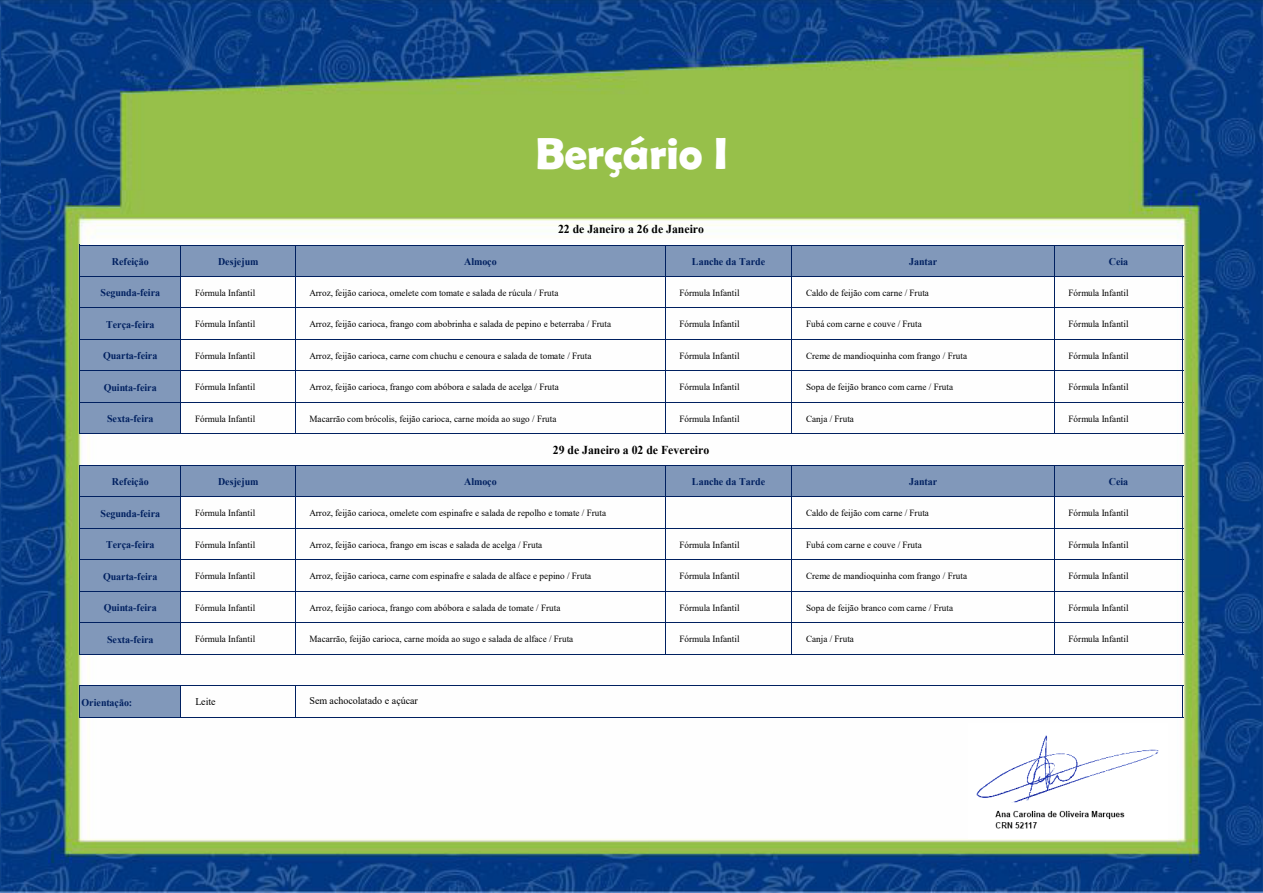
<style>
.page{position:relative;width:1263px;height:893px;background:#fff}
.page>*{position:absolute;margin:0;border:0;box-sizing:border-box;transform-origin:0 0}
.t1{font:700 45px "Berlin Sans FB Demi";color:#fff}
.t2{font:700 12.15px "Times New Roman";color:#000}
.t3{font:700 10.35px "Times New Roman";color:#002060}
.t4{font:10.35px "Times New Roman";color:#000}
.t5{font:9.45px "Times New Roman";letter-spacing:.005em;color:#000}
</style>
<div class="page">
<img style="left:0;top:0;width:1263px;height:893px">
<div style="left:80px;top:245px;width:1103px;height:32px;background:#8198ba"></div>
<div style="left:80px;top:276px;width:101px;height:158px;background:#8198ba"></div>
<div style="left:80px;top:465px;width:1103px;height:32px;background:#8198ba"></div>
<div style="left:80px;top:497px;width:101px;height:157px;background:#8198ba"></div>
<div style="left:80px;top:686px;width:101px;height:31px;background:#8198ba"></div>
<hr style="left:79px;top:245px;width:1px;height:189px;background:#002060">
<hr style="left:181px;top:245px;width:1px;height:189px;background:#002060">
<hr style="left:295px;top:245px;width:1px;height:189px;background:#002060">
<hr style="left:665px;top:245px;width:1px;height:189px;background:#002060">
<hr style="left:791px;top:245px;width:1px;height:189px;background:#002060">
<hr style="left:1054px;top:245px;width:1px;height:189px;background:#002060">
<hr style="left:1182px;top:245px;width:1px;height:189px;background:#002060">
<hr style="left:79px;top:465px;width:1px;height:190px;background:#002060">
<hr style="left:181px;top:466px;width:1px;height:189px;background:#002060">
<hr style="left:295px;top:466px;width:1px;height:189px;background:#002060">
<hr style="left:1182px;top:466px;width:1px;height:189px;background:#002060">
<hr style="left:79px;top:685px;width:1px;height:33px;background:#002060">
<hr style="left:181px;top:686px;width:1px;height:32px;background:#002060">
<hr style="left:295px;top:686px;width:1px;height:32px;background:#002060">
<hr style="left:665px;top:466px;width:1px;height:189px;background:#002060">
<hr style="left:791px;top:466px;width:1px;height:189px;background:#002060">
<hr style="left:1054px;top:466px;width:1px;height:189px;background:#002060">
<hr style="left:1182px;top:686px;width:1px;height:32px;background:#002060">
<hr style="left:80px;top:245px;width:1103px;height:1px;background:#002060">
<hr style="left:80px;top:276px;width:1103px;height:1px;background:#002060">
<hr style="left:80px;top:307px;width:1103px;height:1px;background:#002060">
<hr style="left:80px;top:339px;width:1103px;height:1px;background:#002060">
<hr style="left:80px;top:370px;width:1103px;height:1px;background:#002060">
<hr style="left:80px;top:402px;width:1103px;height:1px;background:#002060">
<hr style="left:80px;top:433px;width:1103px;height:1px;background:#002060">
<hr style="left:80px;top:465px;width:1103px;height:1px;background:#002060">
<hr style="left:80px;top:496px;width:1103px;height:1px;background:#002060">
<hr style="left:80px;top:528px;width:1103px;height:1px;background:#002060">
<hr style="left:80px;top:559px;width:1103px;height:1px;background:#002060">
<hr style="left:80px;top:591px;width:1103px;height:1px;background:#002060">
<hr style="left:80px;top:622px;width:1103px;height:1px;background:#002060">
<hr style="left:80px;top:654px;width:1103px;height:1px;background:#002060">
<hr style="left:80px;top:685px;width:1103px;height:1px;background:#002060">
<hr style="left:80px;top:717px;width:1103px;height:1px;background:#002060">
<img style="left:969px;top:723px;width:198px;height:116px">
<p class="t1" style="left:536px;top:127px;width:193px">Berçário I</p>
<p class="t2" style="left:558px;top:220px;width:148px">22 de Janeiro a 26 de Janeiro</p>
<p class="t3" style="left:112px;top:254px;width:38px">Refeição</p>
<p class="t3" style="left:218px;top:254px;width:42px">Desjejum</p>
<p class="t3" style="left:464px;top:254px;width:34px">Almoço</p>
<p class="t3" style="left:692px;top:254px;width:75px">Lanche da Tarde</p>
<p class="t3" style="left:909px;top:254px;width:30px">Jantar</p>
<p class="t3" style="left:1109px;top:254px;width:21px">Ceia</p>
<p class="t3" style="left:100px;top:285px;width:61px">Segunda-feira</p>
<p class="t5" style="left:195px;top:286px;width:62px">Fórmula Infantil</p>
<p class="t5" style="left:309px;top:286px;width:250px">Arroz, feijão carioca, omelete com tomate e salada de rúcula / Fruta</p>
<p class="t5" style="left:679px;top:286px;width:62px">Fórmula Infantil</p>
<p class="t5" style="left:806px;top:286px;width:124px">Caldo de feijão com carne / Fruta</p>
<p class="t5" style="left:1068px;top:286px;width:62px">Fórmula Infantil</p>
<p class="t3" style="left:106px;top:317px;width:50px">Terça-feira</p>
<p class="t5" style="left:195px;top:317px;width:62px">Fórmula Infantil</p>
<p class="t5" style="left:309px;top:317px;width:303px">Arroz, feijão carioca, frango com abobrinha e salada de pepino e beterraba / Fruta</p>
<p class="t5" style="left:679px;top:317px;width:62px">Fórmula Infantil</p>
<p class="t5" style="left:806px;top:317px;width:117px">Fubá com carne e couve / Fruta</p>
<p class="t5" style="left:1068px;top:317px;width:62px">Fórmula Infantil</p>
<p class="t3" style="left:103px;top:348px;width:56px">Quarta-feira</p>
<p class="t5" style="left:195px;top:349px;width:62px">Fórmula Infantil</p>
<p class="t5" style="left:309px;top:349px;width:284px">Arroz, feijão carioca, carne com chuchu e cenoura e salada de tomate / Fruta</p>
<p class="t5" style="left:679px;top:349px;width:62px">Fórmula Infantil</p>
<p class="t5" style="left:806px;top:349px;width:162px">Creme de mandioquinha com frango / Fruta</p>
<p class="t5" style="left:1068px;top:349px;width:62px">Fórmula Infantil</p>
<p class="t3" style="left:104px;top:380px;width:54px">Quinta-feira</p>
<p class="t5" style="left:195px;top:380px;width:62px">Fórmula Infantil</p>
<p class="t5" style="left:309px;top:380px;width:251px">Arroz, feijão carioca, frango com abóbora e salada de acelga / Fruta</p>
<p class="t5" style="left:679px;top:380px;width:62px">Fórmula Infantil</p>
<p class="t5" style="left:806px;top:380px;width:149px">Sopa de feijão branco com carne / Fruta</p>
<p class="t5" style="left:1068px;top:380px;width:62px">Fórmula Infantil</p>
<p class="t3" style="left:107px;top:411px;width:48px">Sexta-feira</p>
<p class="t5" style="left:195px;top:412px;width:62px">Fórmula Infantil</p>
<p class="t5" style="left:309px;top:412px;width:248px">Macarrão com brócolis, feijão carioca, carne moída ao sugo / Fruta</p>
<p class="t5" style="left:679px;top:412px;width:62px">Fórmula Infantil</p>
<p class="t5" style="left:806px;top:412px;width:49px">Canja / Fruta</p>
<p class="t5" style="left:1068px;top:412px;width:62px">Fórmula Infantil</p>
<p class="t2" style="left:553px;top:441px;width:158px">29 de Janeiro a 02 de Fevereiro</p>
<p class="t3" style="left:112px;top:474px;width:38px">Refeição</p>
<p class="t3" style="left:218px;top:474px;width:42px">Desjejum</p>
<p class="t3" style="left:464px;top:474px;width:34px">Almoço</p>
<p class="t3" style="left:692px;top:474px;width:75px">Lanche da Tarde</p>
<p class="t3" style="left:909px;top:474px;width:30px">Jantar</p>
<p class="t3" style="left:1109px;top:474px;width:21px">Ceia</p>
<p class="t3" style="left:100px;top:506px;width:61px">Segunda-feira</p>
<p class="t5" style="left:195px;top:506px;width:62px">Fórmula Infantil</p>
<p class="t5" style="left:309px;top:506px;width:298px">Arroz, feijão carioca, omelete com espinafre e salada de repolho e tomate / Fruta</p>
<p class="t5" style="left:806px;top:506px;width:124px">Caldo de feijão com carne / Fruta</p>
<p class="t5" style="left:1068px;top:506px;width:62px">Fórmula Infantil</p>
<p class="t3" style="left:106px;top:537px;width:50px">Terça-feira</p>
<p class="t5" style="left:195px;top:538px;width:62px">Fórmula Infantil</p>
<p class="t5" style="left:309px;top:538px;width:234px">Arroz, feijão carioca, frango em iscas e salada de acelga / Fruta</p>
<p class="t5" style="left:679px;top:538px;width:62px">Fórmula Infantil</p>
<p class="t5" style="left:806px;top:538px;width:117px">Fubá com carne e couve / Fruta</p>
<p class="t5" style="left:1068px;top:538px;width:62px">Fórmula Infantil</p>
<p class="t3" style="left:103px;top:569px;width:56px">Quarta-feira</p>
<p class="t5" style="left:195px;top:569px;width:62px">Fórmula Infantil</p>
<p class="t5" style="left:309px;top:569px;width:283px">Arroz, feijão carioca, carne com espinafre e salada de alface e pepino / Fruta</p>
<p class="t5" style="left:679px;top:569px;width:62px">Fórmula Infantil</p>
<p class="t5" style="left:806px;top:569px;width:162px">Creme de mandioquinha com frango / Fruta</p>
<p class="t5" style="left:1068px;top:569px;width:62px">Fórmula Infantil</p>
<p class="t3" style="left:104px;top:600px;width:54px">Quinta-feira</p>
<p class="t5" style="left:195px;top:601px;width:62px">Fórmula Infantil</p>
<p class="t5" style="left:309px;top:601px;width:252px">Arroz, feijão carioca, frango com abóbora e salada de tomate / Fruta</p>
<p class="t5" style="left:679px;top:601px;width:62px">Fórmula Infantil</p>
<p class="t5" style="left:806px;top:601px;width:149px">Sopa de feijão branco com carne / Fruta</p>
<p class="t5" style="left:1068px;top:601px;width:62px">Fórmula Infantil</p>
<p class="t3" style="left:107px;top:632px;width:48px">Sexta-feira</p>
<p class="t5" style="left:195px;top:632px;width:62px">Fórmula Infantil</p>
<p class="t5" style="left:309px;top:632px;width:265px">Macarrão, feijão carioca, carne moída ao sugo e salada de alface / Fruta</p>
<p class="t5" style="left:679px;top:632px;width:62px">Fórmula Infantil</p>
<p class="t5" style="left:806px;top:632px;width:49px">Canja / Fruta</p>
<p class="t5" style="left:1068px;top:632px;width:62px">Fórmula Infantil</p>
<p class="t3" style="left:82px;top:695px;width:52px">Orientação:</p>
<p class="t4" style="left:195px;top:694px;width:22px">Leite</p>
<p class="t4" style="left:310px;top:694px;width:110px">Sem achocolatado e açúcar</p>
</div>
